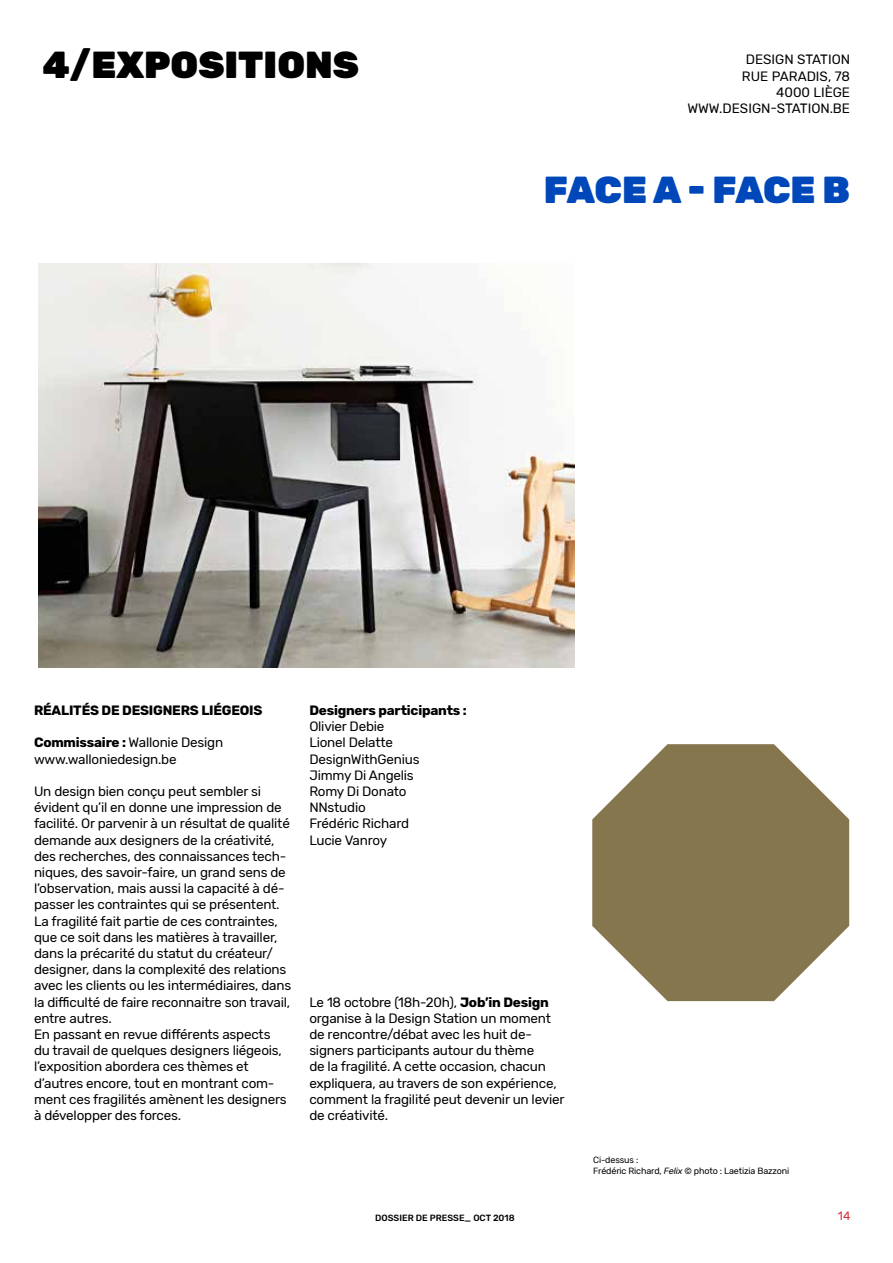
<style>
.page{position:relative;width:893px;height:1263px;background:#fff}
.page>*{position:absolute;margin:0;border:0;box-sizing:border-box;transform-origin:0 0}
.t1{font:900 37.5px "Rubik";color:#000}
.t2{font:900 37.5px "Rubik";letter-spacing:-.015em;color:#0047ba}
.t3{font:13.5px/16.2px "Rubik";letter-spacing:-.015em;color:#000}
.t4{font:700 13.5px "Rubik";letter-spacing:-.015em;color:#000}
.t5{font:12px "Rubik";color:#d7272f}
.t6{font:9px/10.8px "Rubik";letter-spacing:-.015em;color:#000}
.t7{font:500 9px "Rubik";color:#000}
.s1{font-weight:700}
.s2{font-style:italic}
</style>
<div class="page">
<img style="left:38px;top:263px;width:536px;height:405px">
<svg style="left:592px;top:744px;width:257px;height:257px;fill:#85764e"></svg>
<h1 class="t1" style="left:43px;top:42px;width:318px">4/EXPOSITIONS</h1>
<p class="t3" style="left:742px;top:52px;width:87px">DESIGN STATION rue Parad</p>
<p class="t3" style="left:776px;top:68px;width:75px;text-align:right">is, 78<br>4000 Liège</p>
<p class="t3" style="left:687px;top:101px;width:12px">www</p>
<p class="t3" style="left:719px;top:101px;width:12px">.design</p>
<p class="t3" style="left:770px;top:101px;width:15px">-station</p>
<p class="t3" style="left:830px;top:101px;width:12px">.be</p>
<h1 class="t2" style="left:544px;top:168px;width:308px">FACE A - FACE B</h1>
<p class="t4" style="left:34px;top:702px;width:229px">RÉALITÉS DE DESIGN ERS LIÉGEOIS</p>
<p class="t3" style="left:34px;top:735px;width:191px"><span class="s1">Commissaire :</span> Wallonie Design www.walloniedesign.be</p>
<p class="t3" style="left:34px;top:783px;width:259px">U n design bien conçu peut sembler si évident qu’il en donne une impression de facilité. Or parvenir à un résultat de qualité demande aux designers de la créativité, des recherches, des connaissances tech&shy;niques, des savoir-faire, un grand sens de l’observation, mais aussi la capacité à dé&shy;passer les contraintes qui se présentent.<br>La fragilité fait partie de ces contraintes, que ce soit dans les matières à travailler, dans la précarité du statut du créateur/ designer, dans la complexité des relations avec les clients ou les intermédiaires, dans la difficulté de faire reconnaitre son travail, entre autres.<br>En passant en revue différents aspects<br>du travail de quelques designers liégeois, l’exposition abordera ces thèmes et d’autres encore, tout en montrant com&shy;ment ces fragilités amènent les designers à développer des forces.</p>
<p class="t4" style="left:309px;top:702px;width:159px">Designers participants :</p>
<p class="t3" style="left:309px;top:719px;width:112px">Olivier Debie<br>Lionel Delatte<br>DesignWithGenius<br>Jimmy Di Angelis<br>Romy Di Donato<br>NNstudio<br>Frédéric Richard<br>Lucie Vanroy</p>
<p class="t3" style="left:309px;top:994px;width:257px">Le 18 octobre (18h-20h), <span class="s1">Job’in Design </span>organise à la Design Station un moment de rencontre/débat avec les huit de&shy;signers participants autour du thème<br>de la fragilité. A cette occasion, chacun expliquera, au travers de son expérience, comment la fragilité peut devenir un levier de créativité.</p>
<p class="t7" style="left:375px;top:1212px;width:13px">DOSSIERDEPRESSE</p>
<p class="t7" style="left:465px;top:1212px;width:52px">_ OCT 2018</p>
<p class="t6" style="left:593px;top:1155px;width:198px">Ci-dessus :<br>Frédéric Richard, <span class="s2">Felix</span> © photo : Laetizia Bazzoni</p>
<p class="t5" style="left:838px;top:1209px;width:14px">14</p>
</div>
